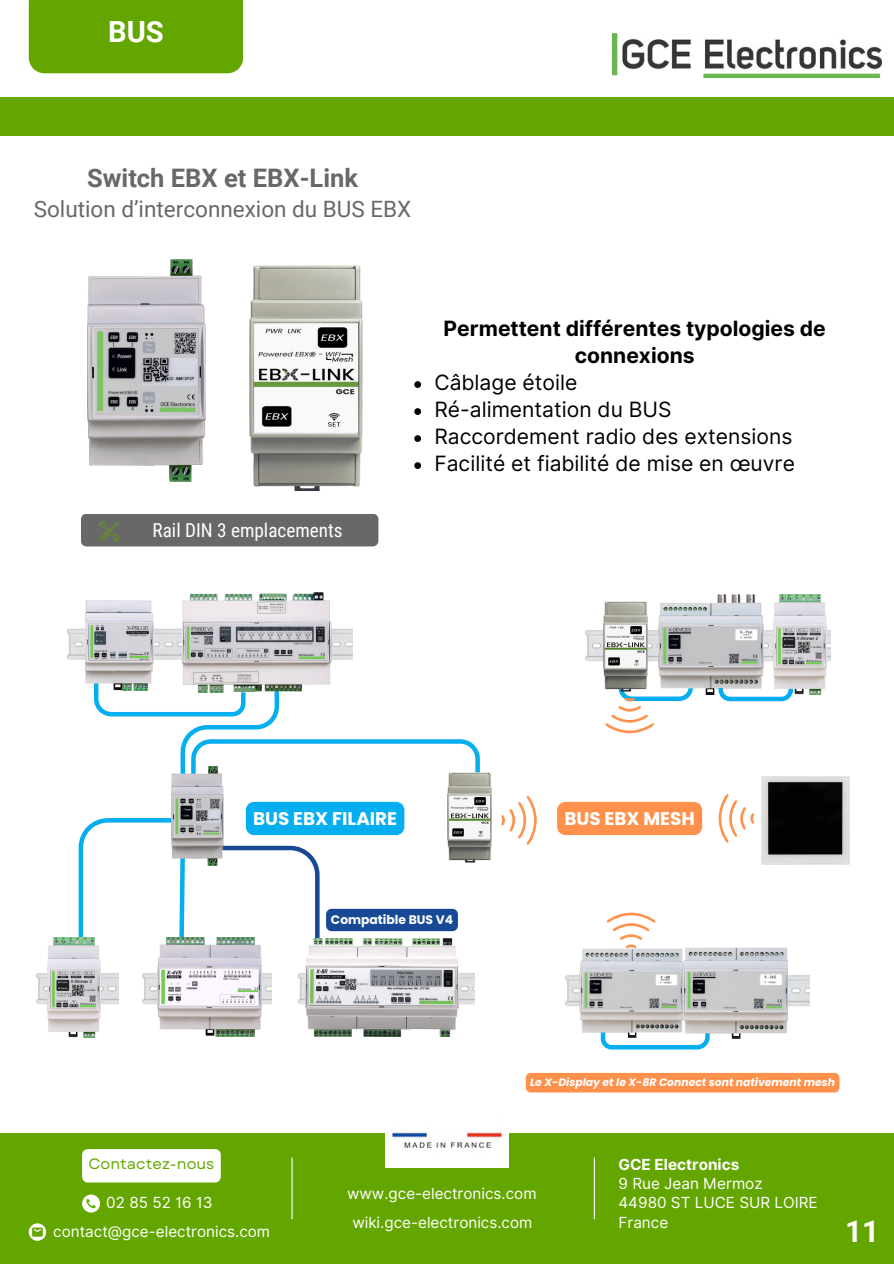
<style>
.page{position:relative;width:894px;height:1264px;background:#fff}
.page>*{position:absolute;margin:0;border:0;box-sizing:border-box;transform-origin:0 0}
.t1{font:700 30px "Roboto";color:#fff}
.t2{font:700 29.1px "Roboto";color:#fff}
.t3{font:700 25.5px "Roboto";color:#686868}
.t4{font:22.5px "Roboto";color:#686868}
.t5{font:21px "Inter";color:#000}
.t6{font:700 21px/27px "Inter";color:#000;text-align:center}
.t7{font:19.2px "Roboto Condensed";color:#fff}
.t8{font:700 18.3px "Poppins";color:#fff}
.t9{font:15.3px "Inter";color:#fff}
.t10{font:700 15.3px "Inter";color:#fff}
.t11{font:15px "Garet";color:#64a600}
.t12{font:700 12.3px "Poppins";color:#fff}
.t13{font:italic 700 10.8px "Poppins";color:#fff}
</style>
<div class="page">
<div style="left:0;top:1133px;width:893px;height:130px;background:#64a600"></div>
<div style="left:82px;top:1149px;width:139px;height:33px;background:#fff;border-radius:6px"></div>
<div style="left:82px;top:1194px;width:18px;height:18px;background:#fff;border-radius:50%"></div>
<svg style="left:86px;top:1198px;width:10px;height:10px"></svg>
<svg style="left:29px;top:1223px;width:17px;height:17px"></svg>
<hr style="left:291px;top:1157px;width:1px;height:61px;background:#fff">
<img style="left:385px;top:1132px;width:123px;height:35px">
<hr style="left:593px;top:1157px;width:1px;height:61px;background:#fff">
<img style="left:88px;top:259px;width:117px;height:222px">
<div style="left:0;top:97px;width:893px;height:38px;background:#64a600"></div>
<img style="left:612px;top:34px;width:269px;height:43px">
<div style="left:29px;top:0;width:214px;height:73px;background:#64a600"></div>
<div style="left:81px;top:513px;width:297px;height:33px;background:#686868;border-radius:6px"></div>
<svg style="left:99px;top:521px;width:21px;height:20px"></svg>
<img style="left:67px;top:607px;width:286px;height:61px">
<img style="left:85px;top:600px;width:68px;height:84px">
<img style="left:761px;top:776px;width:87px;height:88px">
<svg style="left:719px;top:694px;width:73px;height:8px"></svg>
<img style="left:585px;top:611px;width:244px;height:66px">
<img style="left:36px;top:958px;width:236px;height:61px">
<img style="left:565px;top:953px;width:244px;height:68px">
<img style="left:298px;top:968px;width:176px;height:41px">
<svg style="left:501px;top:796px;width:35px;height:49px"></svg>
<svg style="left:718px;top:794px;width:36px;height:49px"></svg>
<svg style="left:606px;top:912px;width:49px;height:35px"></svg>
<img style="left:249px;top:265px;width:114px;height:226px">
<img style="left:183px;top:592px;width:148px;height:87px">
<img style="left:158px;top:937px;width:103px;height:99px">
<svg style="left:92px;top:679px;width:388px;height:101px"></svg>
<img style="left:438px;top:768px;width:54px;height:94px">
<div style="left:246px;top:801px;width:158px;height:34px;background:#05aeef"></div>
<div style="left:557px;top:801px;width:145px;height:34px;background:#ff914d"></div>
<svg style="left:600px;top:1038px;width:110px;height:12px"></svg>
<img style="left:579px;top:947px;width:208px;height:91px">
<svg style="left:605px;top:671px;width:87px;height:62px"></svg>
<div style="left:525px;top:1072px;width:314px;height:20px;background:#ff914d;border-radius:5px"></div>
<img style="left:594px;top:601px;width:59px;height:90px">
<img style="left:658px;top:594px;width:105px;height:100px">
<img style="left:772px;top:594px;width:53px;height:100px">
<img style="left:305px;top:949px;width:153px;height:87px">
<svg style="left:199px;top:843px;width:259px;height:106px"></svg>
<svg style="left:78px;top:815px;width:109px;height:164px"></svg>
<img style="left:48px;top:937px;width:53px;height:100px">
<img style="left:172px;top:765px;width:52px;height:100px">
<svg style="left:414px;top:381px;width:7px;height:7px"></svg>
<svg style="left:414px;top:408px;width:7px;height:7px"></svg>
<svg style="left:414px;top:435px;width:7px;height:7px"></svg>
<svg style="left:414px;top:462px;width:7px;height:7px"></svg>
<h6 class="t2" style="left:108px;top:15px;width:57px">BUS</h6>
<p class="t3" style="left:87px;top:163px;width:272px">Switch EBX et EBX-Link</p>
<p class="t4" style="left:34px;top:196px;width:379px">Solution d’interconnexion du BUS EBX</p>
<p class="t7" style="left:152px;top:519px;width:191px">Rail DIN 3 emplacements</p>
<p class="t6" style="left:443px;top:315px;width:384px">Permettent différentes typologies de connexions</p>
<p class="t5" style="left:434px;top:370px;width:144px">Câblage étoile</p>
<p class="t5" style="left:434px;top:397px;width:239px">Ré-alimentation du BUS</p>
<p class="t5" style="left:434px;top:424px;width:359px">Raccordement radio des extensions</p>
<p class="t5" style="left:434px;top:451px;width:362px">Facilité et fiabilité de mise en œuvre</p>
<p class="t8" style="left:253px;top:805px;width:145px">BUS EBX FILAIRE</p>
<h5 class="t8" style="left:564px;top:805px;width:132px">BUS EBX MESH</h5>
<p class="t12" style="left:331px;top:910px;width:123px">Compatible BUS V4</p>
<h1 class="t11" style="left:88px;top:1153px;width:127px">Contactez-nous</h1>
<p class="t9" style="left:106px;top:1193px;width:108px">02 85 52 16 13</p>
<p class="t9" style="left:53px;top:1221px;width:218px">contact@gce-electronics.com</p>
<p class="t13" style="left:530px;top:1074px;width:306px">Le X-Display et le X-8R Connect sont nativement mesh</p>
<p class="t9" style="left:347px;top:1184px;width:191px">www.gce-electronics.com</p>
<p class="t9" style="left:352px;top:1213px;width:181px">wiki.gce-electronics.com</p>
<p class="t10" style="left:618px;top:1155px;width:122px">GCE Electronics</p>
<p class="t9" style="left:618px;top:1174px;width:146px">9 Rue Jean Mermoz</p>
<p class="t9" style="left:618px;top:1193px;width:201px">44980 ST LUCE SUR LOIRE</p>
<p class="t9" style="left:618px;top:1212px;width:51px">France</p>
<h1 class="t1" style="left:844px;top:1213px;width:36px">11</h1>
</div>
